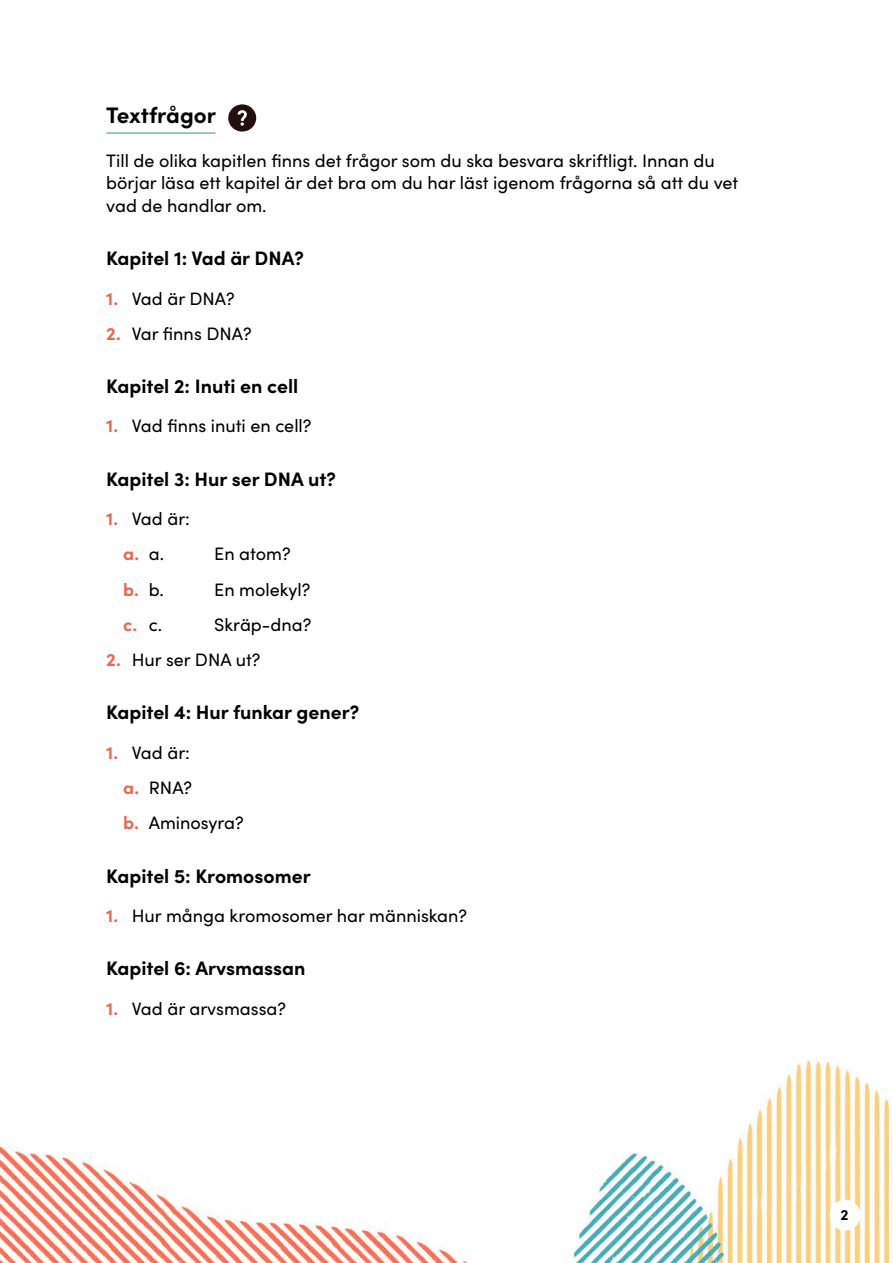
<style>
.page{position:relative;width:893px;height:1263px;background:#fff}
.page>*{position:absolute;margin:0;border:0;box-sizing:border-box;transform-origin:0 0}
.t1{font:700 22.5px "Sofia Pro";color:#000}
.t2{font:700 19.5px "Sofia Pro";color:#000}
.t3{font:18px/35.2px "Sofia Pro";color:#000}
.t4{font:700 18px "Sofia Pro";color:#ea684f}
.t5{font:700 15px "Sofia Pro";color:#000}
.s1{font-weight:700;color:#ea684f}
.s2{font-weight:400;color:#000}
</style>
<div class="page">
<img style="left:0;top:116px;width:889px;height:1147px">
<div style="left:830px;top:1199px;width:30px;height:31px;background:#fff;border-radius:50%"></div>
<img style="left:892px;top:1128px;width:1px;height:135px">
<hr style="left:106px;top:132px;width:109px;height:2px;background:#7bb3be">
<svg style="left:228px;top:104px;width:28px;height:28px"></svg>
<p class="t1" style="left:106px;top:98px;width:111px">Textfrågor</p>
<p class="t3" style="left:106px;top:148px;width:633px;line-height:22.5px">Till de olika kapitlen finns det frågor som du ska besvara skriftligt. Innan du börjar läsa ett kapitel är det bra om du har läst igenom frågorna så att du vet vad de handlar om.</p>
<p class="t2" style="left:106px;top:243px;width:199px">Kapitel 1: Vad är DNA?</p>
<p class="t3" style="left:106px;top:280px;width:130px"><span class="s1">1.</span> Vad är DNA?</p>
<p class="t3" style="left:106px;top:315px;width:147px"><span class="s1">2.</span> Var finns DNA?</p>
<p class="t2" style="left:106px;top:371px;width:193px">Kapitel 2: Inuti en cell</p>
<p class="t3" style="left:106px;top:408px;width:207px"><span class="s1">1.</span> Vad finns inuti en cell?</p>
<p class="t2" style="left:106px;top:464px;width:231px">Kapitel 3: Hur ser DNA ut?</p>
<p class="t3" style="left:106px;top:500px;width:85px;text-align:center"><span class="s1">1.</span> Vad är: <span class="s1">a.</span> a.</p>
<p class="t3" style="left:214px;top:535px;width:78px">En atom?</p>
<p class="t4" style="left:123px;top:575px;width:42px">b. <span class="s2">b.</span></p>
<p class="t3" style="left:214px;top:571px;width:98px">En molekyl?</p>
<p class="t4" style="left:123px;top:611px;width:41px">c. <span class="s2">c.</span></p>
<p class="t3" style="left:214px;top:606px;width:99px">Skräp-dna?</p>
<p class="t3" style="left:106px;top:641px;width:156px"><span class="s1">2.</span> Hur ser DNA ut?</p>
<p class="t2" style="left:106px;top:697px;width:254px">Kapitel 4: Hur funkar gener?</p>
<p class="t3" style="left:123px;top:734px;width:122px;text-indent:-17px"><span class="s1">1.</span> Vad är:<br><span class="s1">a.</span> RNA?<br><span class="s1">b.</span> Aminosyra?</p>
<p class="t2" style="left:106px;top:861px;width:206px">Kapitel 5: Kromosomer</p>
<p class="t3" style="left:106px;top:897px;width:362px"><span class="s1">1.</span> Hur många kromosomer har människan?</p>
<p class="t2" style="left:106px;top:953px;width:201px">Kapitel 6: Arvsmassan</p>
<p class="t3" style="left:106px;top:990px;width:181px"><span class="s1">1.</span> Vad är arvsmassa?</p>
<p class="t5" style="left:840px;top:1204px;width:10px">2</p>
</div>
